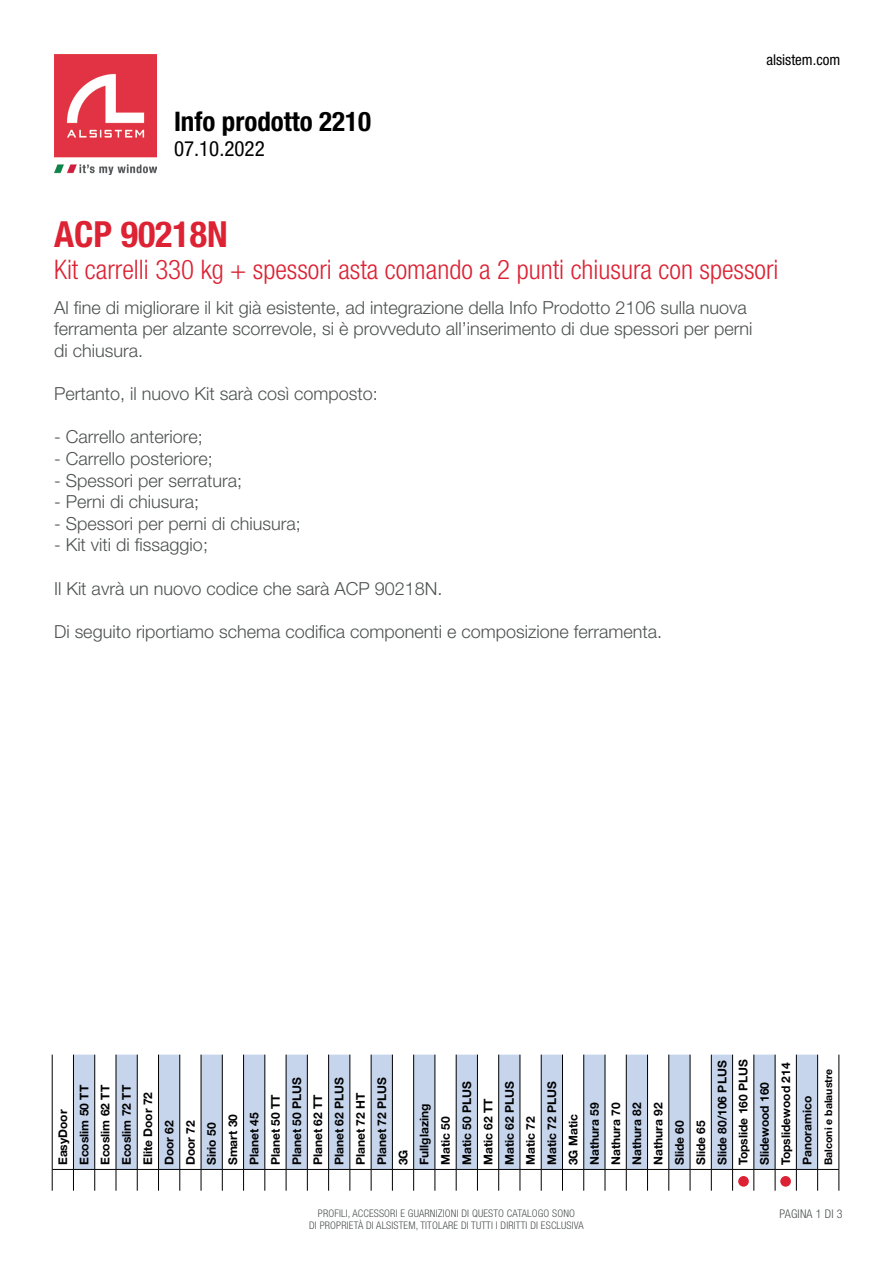
<style>
.page{position:relative;width:893px;height:1263px;background:#fff}
.page>*{position:absolute;margin:0;border:0;box-sizing:border-box;transform-origin:0 0}
.t1{font:700 condensed 36px "Helvetica Neue LT Std";color:#dc2233}
.t2{font:300 condensed 27px "Helvetica Neue LT Std";color:#dc2233}
.t3{font:700 condensed 27px "Helvetica Neue LT Std";color:#000001}
.t4{font:condensed 21px "Helvetica Neue LT Std";color:#000001}
.t5{font:300 18px/21.6px "Helvetica Neue LT Std";color:#4f5252}
.t6{font:condensed 15px "Helvetica Neue LT Std";color:#000001}
.t7{font:700 12px/21.3px "Helvetica Neue LT Std";color:#000001}
.t8{font:300 condensed 12px "Helvetica Neue LT Std";letter-spacing:.015em;color:#4f5252}
.t9{font:300 condensed 10.5px/12.6px "Helvetica Neue LT Std";letter-spacing:.015em;color:#4f5252;text-align:center}
.t10{font:700 10.5px "Helvetica Neue LT Std";color:#000001}
</style>
<div class="page">
<img style="left:54px;top:54px;width:103px;height:121px">
<svg style="left:52px;top:1054px;width:788px;height:137px"></svg>
<hr style="left:116px;top:1054px;width:1px;height:115px;background:#000001">
<div style="left:738px;top:1176px;width:11px;height:11px;background:#dc2233;border-radius:50%"></div>
<div style="left:780px;top:1176px;width:11px;height:11px;background:#dc2233;border-radius:50%"></div>
<h2 class="t3" style="left:174px;top:105px;width:199px">Info prodotto 2210</h2>
<p class="t4" style="left:174px;top:137px;width:92px">07.10.2022</p>
<p class="t6" style="left:766px;top:51px;width:75px">alsistem.com</p>
<h1 class="t1" style="left:54px;top:212px;width:175px">ACP 90218N</h1>
<h2 class="t2" style="left:54px;top:254px;width:726px">Kit carrelli 330 kg + spessori asta comando a 2 punti chiusura con spessori</h2>
<p class="t5" style="left:54px;top:296px;width:700px">Al fine di migliorare il kit già esistente, ad integrazione della Info Prodotto 2106 sulla nuova ferramenta per alzante scorrevole, si è provveduto all’inserimento di due spessori per perni di chiusura.</p>
<p class="t5" style="left:54px;top:383px;width:325px">Pertanto, il nuovo Kit sarà così composto:</p>
<p class="t5" style="left:54px;top:426px;width:150px">- Carrello anteriore;</p>
<p class="t5" style="left:54px;top:447px;width:160px">- Carrello posteriore;</p>
<p class="t5" style="left:54px;top:469px;width:190px">- Spessori per serratura;</p>
<p class="t5" style="left:54px;top:491px;width:147px">- Perni di chiusura;</p>
<p class="t5" style="left:54px;top:512px;width:248px">- Spessori per perni di chiusura;</p>
<p class="t5" style="left:54px;top:534px;width:155px">- Kit viti di fissaggio;</p>
<p class="t5" style="left:54px;top:577px;width:390px">Il Kit avrà un nuovo codice che sarà ACP 90218N.</p>
<p class="t5" style="left:54px;top:620px;width:610px">Di seguito riportiamo schema codifica componenti e composizione ferramenta.</p>
<p class="t7" style="left:52px;top:1165px;width:108px;rotate:-90deg">EasyDoor<br>Ecoslim 50 TT<br>Ecoslim 62 TT<br>Ecoslim 72 TT<br>Elite Door 72<br>Door 62<br>Door 72<br>Sirio 50<br>Smart 30<br>Planet 45<br>Planet 50 TT<br>Planet 50 PLUS<br>Planet 62 TT<br>Planet 62 PLUS<br>Planet 72 HT<br>Planet 72 PLUS<br>3G<br>Fullglazing<br>Matic 50<br>Matic 50 PLUS<br>Matic 62 TT<br>Matic 62 PLUS<br>Matic 72<br>Matic 72 PLUS<br>3G Matic<br>Nathura 59<br>Nathura 70<br>Nathura 82<br>Nathura 92<br>Slide 60<br>Slide 65<br>Slide 80/106 PLUS<br>Topslide 160 PLUS<br>Slidewood 160<br>Topslidewood 214<br>Panoramico</p>
<p class="t10" style="left:822px;top:1165px;width:98px;rotate:-90deg">Balconi e balaustre</p>
<p class="t9" style="left:309px;top:1206px;width:276px">PROFILI, ACCESSORI E GUARNIZIONI DI QUESTO CATALOGO SONO<br>DI PROPRIETÀ DI ALSISTEM, TITOLARE DI TUTTI I DIRITTI DI ESCLUSIVA</p>
<p class="t8" style="left:779px;top:1206px;width:65px">PAGINA 1 DI 3</p>
</div>
